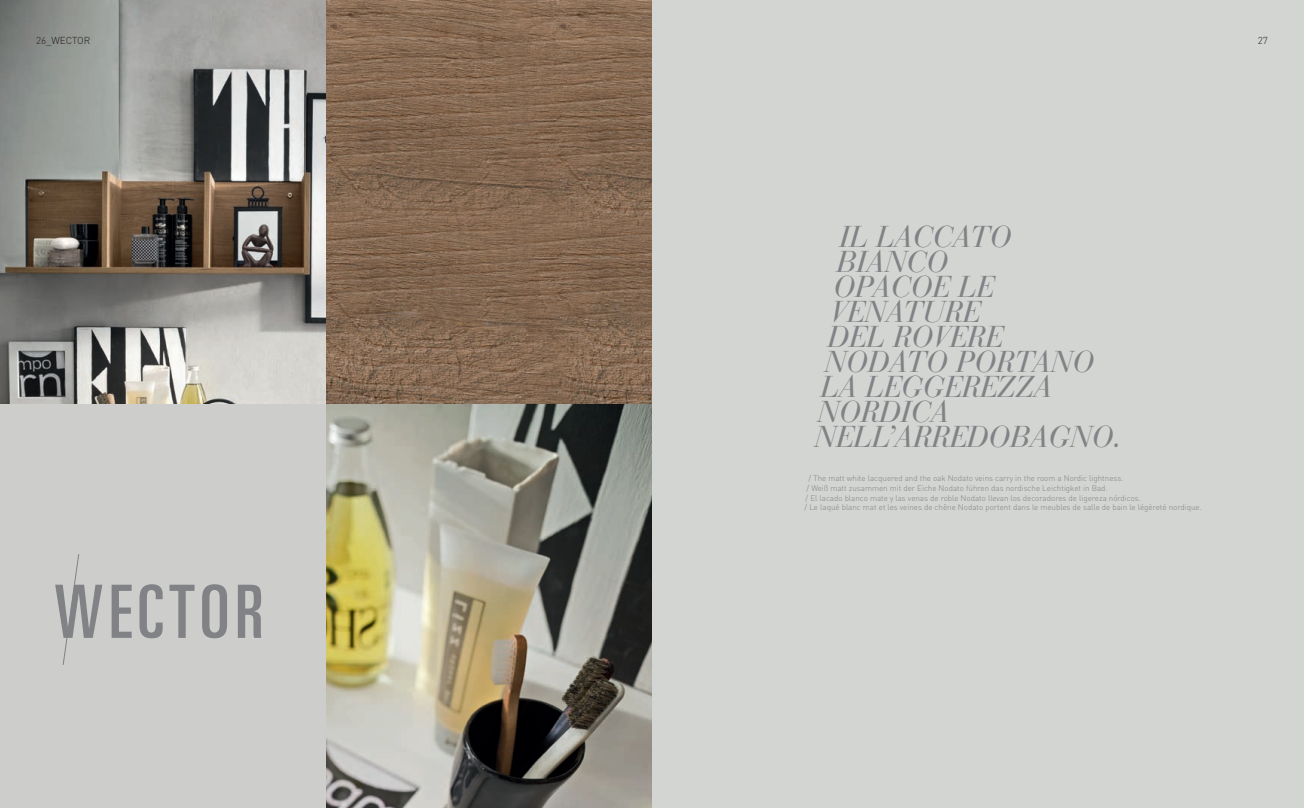
<style>
.page{position:relative;width:1304px;height:808px;background:#fff}
.page>*{position:absolute;margin:0;border:0;box-sizing:border-box;transform-origin:0 0}
.t1{font:ultra-condensed 73.6px "Univers";letter-spacing:.075em;color:#808285}
.t2{font:italic 30px "Bauer Bodoni";color:#808285}
.t3{font:300 10px "DIN";color:#231f20}
.t4{font:300 8px/9.6px "DIN";color:#808285}
</style>
<div class="page">
<img style="left:0;top:0;width:652px;height:404px">
<div style="left:652px;top:0;width:652px;height:808px;background:#d3d5d2"></div>
<img style="left:326px;top:404px;width:326px;height:404px">
<div style="left:0;top:404px;width:326px;height:404px;background:#cdcdcb"></div>
<svg style="left:62px;top:554px;width:18px;height:111px"></svg>
<p class="t3" style="left:36px;top:34px;width:56px">26_WECTOR</p>
<p class="t3" style="left:1258px;top:34px;width:12px">27</p>
<h1 class="t1" style="left:54px;top:570px;width:211px">WECTOR</h1>
<h2 class="t2" style="left:840px;top:218px;width:173px">IL LACCATO</h2>
<h2 class="t2" style="left:837px;top:243px;width:113px">BIANCO</h2>
<h2 class="t2" style="left:834px;top:268px;width:161px">OPACOE LE</h2>
<h2 class="t2" style="left:831px;top:293px;width:151px">VENATURE</h2>
<h2 class="t2" style="left:828px;top:318px;width:176px">DEL ROVERE</h2>
<h2 class="t2" style="left:825px;top:343px;width:271px">NODATO PORTANO</h2>
<h2 class="t2" style="left:821px;top:368px;width:233px">LA LEGGEREZZA</h2>
<h2 class="t2" style="left:818px;top:393px;width:133px">NORDICA</h2>
<h2 class="t2" style="left:815px;top:418px;width:309px">NELL’ARREDOBAGNO.</h2>
<p class="t4" style="left:805px;top:474px;width:399px;text-indent:4px">/ The matt white lacquered and the oak Nodato veins carry in the room a Nordic lightness.<br>/ Weiß matt zusammen mit der Eiche Nodato führen das nordische Leichtigket in Bad.<br>/ El lacado blanco mate y las venas de roble Nodato llevan los decoradores de ligereza nórdicos.<br>/ Le laqué blanc mat et les veines de chêne Nodato portent dans le meubles de salle de bain le légèreté nordique.</p>
</div>
